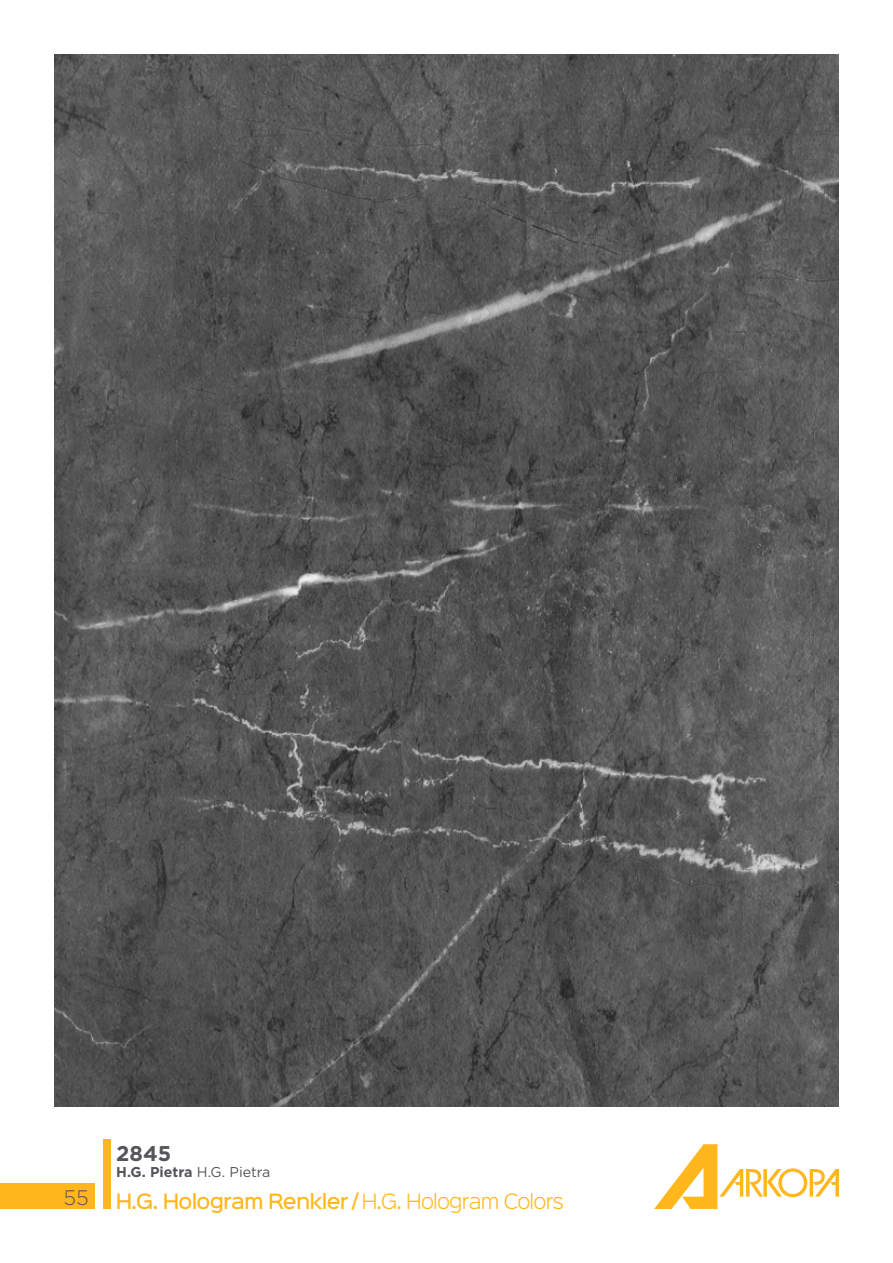
<style>
.page{position:relative;width:893px;height:1263px;background:#fff}
.page>*{position:absolute;margin:0;border:0;box-sizing:border-box;transform-origin:0 0}
.t1{font:700 21.3px "Gotham";color:#54565a}
.t2{font:300 21px "Gotham";color:#54565a}
.t3{font:500 19.05px "Sinkin Sans 500";letter-spacing:-.04em;color:#ffb71b}
.t4{font:700 14.25px "Gotham";color:#54565a}
.s1{font-weight:400}
.s2{font-family:"Sinkin Sans 300";font-weight:300}
</style>
<div class="page">
<div style="left:104px;top:1139px;width:7px;height:70px;background:#ffb71b"></div>
<svg style="left:654px;top:1144px;width:185px;height:65px"></svg>
<div style="left:0;top:1184px;width:95px;height:25px;background:#ffb71b"></div>
<img style="left:54px;top:54px;width:785px;height:1052px">
<p class="t1" style="left:116px;top:1140px;width:56px">2845</p>
<p class="t4" style="left:116px;top:1163px;width:156px">H.G. Pietra <span class="s1">H.G. Pietra</span></p>
<p class="t2" style="left:63px;top:1184px;width:27px">55</p>
<p class="t3" style="left:116px;top:1185px;width:450px">H.G. Hologram Renkler / <span class="s2">H.G. Hologram Colors</span></p>
</div>
